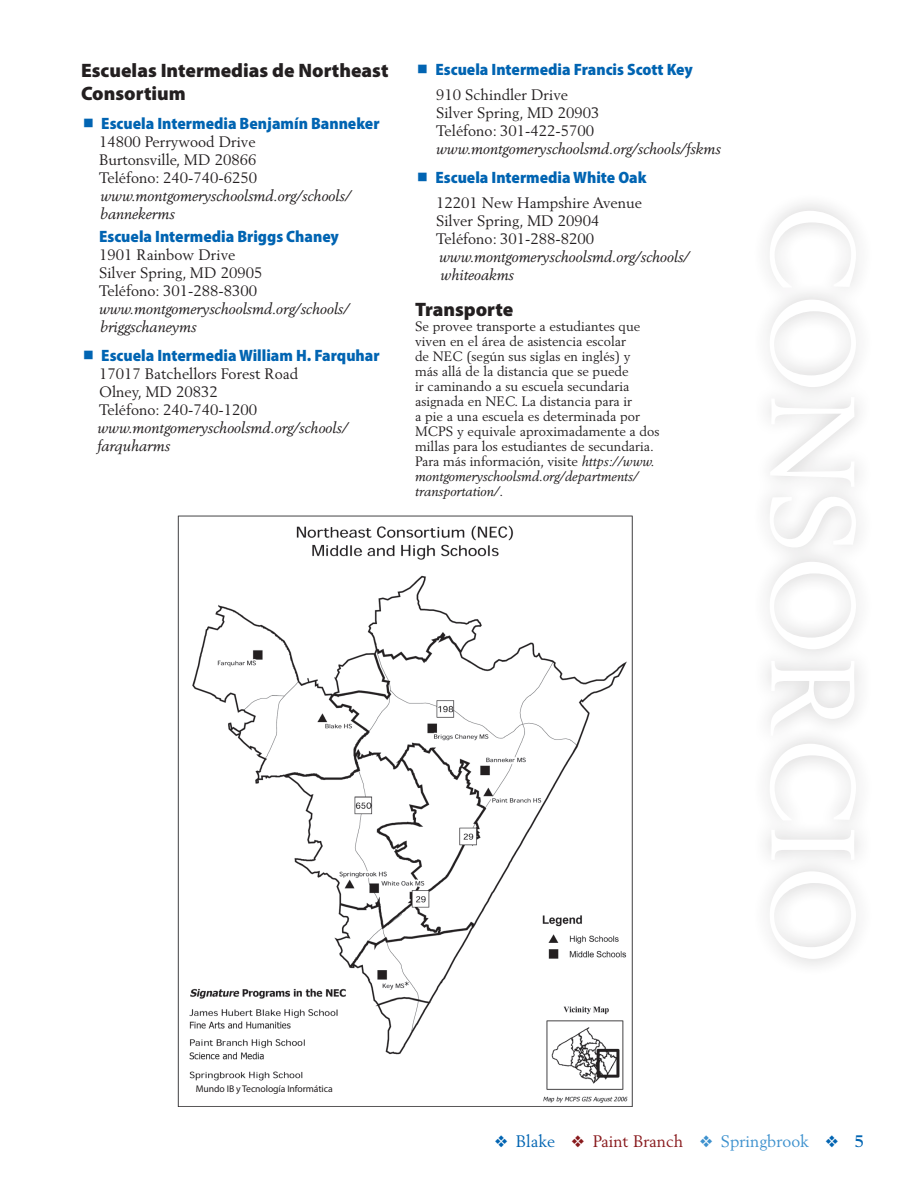
<style>
.page{position:relative;width:918px;height:1188px;background:#fff}
.page>*{position:absolute;margin:0;border:0;box-sizing:border-box;transform-origin:0 0}
.t1{font:117px "Berling LT Std";color:#fff}
.t2{font:900 19.5px/22.5px "Myriad Pro";color:#231f20}
.t3{font:900 semi-condensed 16.5px "Myriad Pro";color:#0164b2}
.t4{font:16.5px "Berling LT Std";color:#88191c}
.t5{font:15px/18px "Berling LT Std";color:#231f20}
.t6{font:italic 15px/18px "Berling LT Std";color:#231f20}
.t7{font:13.5px/15px "Berling LT Std";color:#231f20}
.t8{font:9.75px "Myriad Pro";letter-spacing:-.01em;color:#231f20}
.s1{font-style:italic}
.s2{color:#0164b2}
.s3{color:#3d91ce}
.s4{font-weight:700;color:#0164b2}
</style>
<div class="page">
<div style="left:752px;top:192px;width:122px;height:785px;background:#231f20;opacity:.24"></div>
<img style="left:177px;top:515px;width:456px;height:592px">
<div style="left:180px;top:1082px;width:168px;height:12px;background:#fff"></div>
<h2 class="t2" style="left:81px;top:60px;width:309px">Escuelas Intermedias de Northeast<br>Consortium</h2>
<p class="t3" style="left:101px;top:114px;width:280px">Escuela Intermedia Benjamín Banneker</p>
<p class="t5" style="left:99px;top:133px;width:160px;text-align:justify">14800 Perrywood Drive Burtonsville, MD 20866<br>Teléfono: 240-740-6250</p>
<p class="t6" style="left:100px;top:187px;width:252px">www.montgomeryschoolsmd.org/schools/ bannekerms</p>
<p class="t3" style="left:99px;top:227px;width:241px">Escuela Intermedia Briggs Chaney</p>
<p class="t5" style="left:99px;top:245px;width:165px">1901 Rainbow Drive<br>Silver Spring, MD 20905<br>Teléfono: 301-288-8300</p>
<p class="t6" style="left:99px;top:299px;width:252px">www.montgomeryschoolsmd.org/schools/ briggschaneyms</p>
<p class="t3" style="left:101px;top:346px;width:280px">Escuela Intermedia William H. Farquhar</p>
<p class="t5" style="left:99px;top:364px;width:201px">17017 Batchellors Forest Road<br>Olney, MD 20832<br>Teléfono: 240-740-1200</p>
<p class="t6" style="left:98px;top:419px;width:252px">www.montgomeryschoolsmd.org/schools/ farquharms</p>
<p class="t3" style="left:435px;top:60px;width:259px">Escuela Intermedia Francis Scott Key</p>
<p class="t5" style="left:436px;top:85px;width:165px">910 Schindler Drive<br>Silver Spring, MD 20903<br>Teléfono: 301-422-5700</p>
<p class="t6" style="left:436px;top:140px;width:286px">www.montgomeryschoolsmd.org/schools/fskms</p>
<p class="t3" style="left:435px;top:168px;width:213px">Escuela Intermedia White Oak</p>
<p class="t5" style="left:436px;top:193px;width:207px">12201 New Hampshire Avenue<br>Silver Spring, MD 20904<br>Teléfono: 301-288-8200</p>
<p class="t6" style="left:439px;top:248px;width:252px">www.montgomeryschoolsmd.org/schools/ whiteoakms</p>
<h2 class="t2" style="left:415px;top:298px;width:100px">Transporte</h2>
<p class="t7" style="left:415px;top:318px;width:246px">Se provee transporte a estudiantes que viven en el área de asistencia escolar<br>de NEC (según sus siglas en inglés) y<br>más allá de la distancia que se puede<br>ir caminando a su escuela secundaria asignada en NEC. La distancia para ir<br>a pie a una escuela es determinada por MCPS y equivale aproximadamente a dos millas para los estudiantes de secundaria.<br>Para más información, visite <span class="s1">https://www. montgomeryschoolsmd.org/departments/ transportation/</span>.</p>
<h1 class="t1" style="left:884px;top:204px;width:764px;rotate:90deg">CONSORCIO</h1>
<p class="t8" style="left:196px;top:1082px;width:138px">Mundo IB y Tecnología Informática</p>
<p class="t4" style="left:495px;top:1131px;width:371px"><span class="s2">❖ Blake</span> ❖ Paint Branch <span class="s3">❖ Springbrook</span> <span class="s2">❖</span> <span class="s4">5</span></p>
</div>
